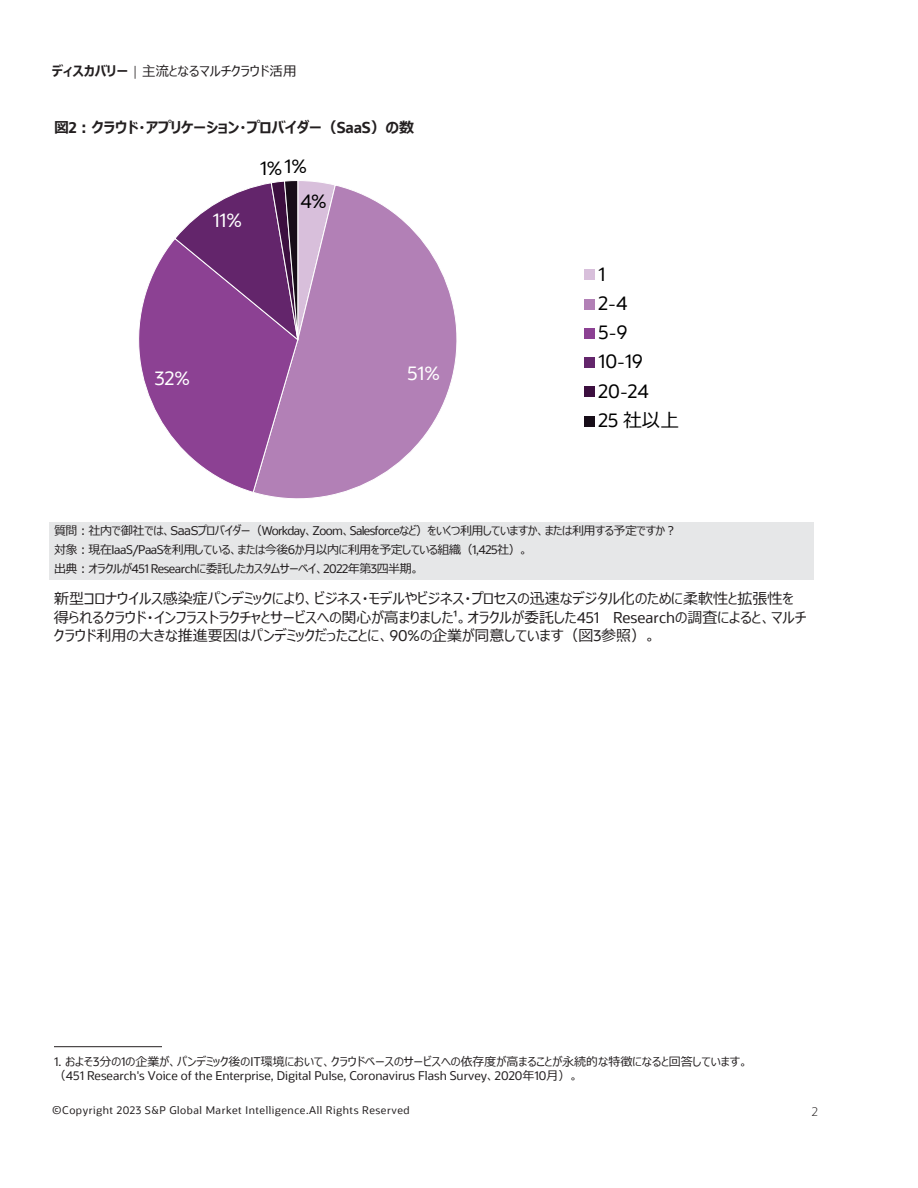
<style>
.page{position:relative;width:918px;height:1188px;background:#fff}
.page>*{position:absolute;margin:0;border:0;box-sizing:border-box;transform-origin:0 0}
.t1{font:18.75px/29.2px "Oracle Sans";color:#000}
.t2{font:18.75px "Oracle Sans";color:#fff}
.t3{font:15px/18.8px "Meiryo UI";color:#231f20}
.t4{font:700 15px "Meiryo UI";letter-spacing:-.01em;color:#231f20}
.t5{font:13.5px "Meiryo UI";color:#231f20}
.t6{font:12px/18.9px "Meiryo UI";letter-spacing:-.04em;color:#231f20}
.t7{font:12px/14.4px "Oracle Sans";color:#231f20}
.t8{font:300 12px "Oracle Sans";color:#231f20}
.t9{font:10.5px "Oracle Sans";letter-spacing:.05em;color:#231f20}
.s1{font-weight:700}
.s2{font-family:"Oracle Sans";font-weight:300}
.s3{font-family:"Oracle Sans"}
.s4{font-family:"Meiryo UI"}
</style>
<div class="page">
<div style="left:584px;top:416px;width:10px;height:10px;background:#170d18"></div>
<div style="left:584px;top:387px;width:10px;height:10px;background:#3c0f3f"></div>
<div style="left:584px;top:358px;width:10px;height:10px;background:#63256b"></div>
<div style="left:584px;top:328px;width:10px;height:10px;background:#8c4193"></div>
<div style="left:584px;top:299px;width:10px;height:10px;background:#b280b6"></div>
<div style="left:584px;top:270px;width:10px;height:10px;background:#d8bfdb"></div>
<hr style="left:54px;top:1046px;width:108px;height:1px;background:#231f20">
<div style="left:50px;top:522px;width:764px;height:21px;background:#e6e7e8"></div>
<div style="left:50px;top:540px;width:764px;height:21px;background:#e6e7e8"></div>
<div style="left:50px;top:559px;width:764px;height:21px;background:#e6e7e8"></div>
<svg style="left:258px;top:185px;width:199px;height:314px"></svg>
<svg style="left:138px;top:239px;width:160px;height:254px"></svg>
<svg style="left:175px;top:180px;width:161px;height:167px;background:#926097"></svg>
<p class="t5" style="left:52px;top:61px;width:246px"><span class="s1">ディスカバリー</span> <span class="s2">|</span> 主流となるマルチクラウド活用</p>
<p class="t4" style="left:54px;top:117px;width:362px">図<span class="s3">2</span>︓クラウド・アプリケーション・プロバイダー（<span class="s3">SaaS</span>）の数</p>
<p class="t1" style="left:260px;top:153px;width:48px">1% 1%</p>
<p class="t1" style="left:301px;top:186px;width:28px">4%</p>
<p class="t2" style="left:213px;top:209px;width:30px">11%</p>
<p class="t2" style="left:155px;top:367px;width:36px">32%</p>
<p class="t2" style="left:407px;top:362px;width:34px">51%</p>
<p class="t1" style="left:599px;top:259px;width:82px">1<br>2-4<br>5-9<br>10-19<br>20-24<br>25 <span class="s4">社以上</span></p>
<p class="t6" style="left:54px;top:522px;width:624px">質問︓社内で御社では、SaaSプロバイダー（<span class="s3">Workday</span>、<span class="s3">Zoom</span>、<span class="s3">Salesforce</span>など）をいくつ利用していますか、または利用する予定ですか︖対象︓現在<span class="s3">IaaS/PaaS</span>を利用している、または今後6か月以内に利用を予定している組織（<span class="s3">1,425</span>社）。<br>出典︓オラクルが<span class="s3">451 Research</span>に委託したカスタムサーベイ、<span class="s3">2022</span>年第<span class="s3">3</span>四半期。</p>
<p class="t3" style="left:54px;top:590px;width:754px">新型コロナウイルス感染症パンデミックにより、ビジネス・モデルやビジネス・プロセスの迅速なデジタル化のために柔軟性と拡張性を得られるクラウド・インフラストラクチャとサービスへの関心が高まりました<span class="s3">¹</span>。オラクルが委託した<span class="s3">451 Research</span>の調査によると、マルチクラウド利用の大きな推進要因はパンデミックだったことに、<span class="s3">90%</span>の企業が同意しています（図<span class="s3">3</span>参照）。</p>
<p class="t7" style="left:54px;top:1054px;width:695px">1. <span class="s4">およそ</span>3<span class="s4">分の</span>1<span class="s4">の企業が、パンデミック後の</span>IT<span class="s4">環境において、クラウドベースのサービスへの依存度が高まることが永続的な特徴になると回答しています。（</span>451 Research's Voice of the Enterprise, Digital Pulse, Coronavirus Flash Survey<span class="s4">、</span>2020<span class="s4">年</span>10<span class="s4">月）。</span></p>
<p class="t9" style="left:52px;top:1104px;width:359px">©Copyright 2023 S&amp;P Global Market Intelligence.All Rights Reserved</p>
<p class="t8" style="left:812px;top:1104px;width:8px">2</p>
</div>
